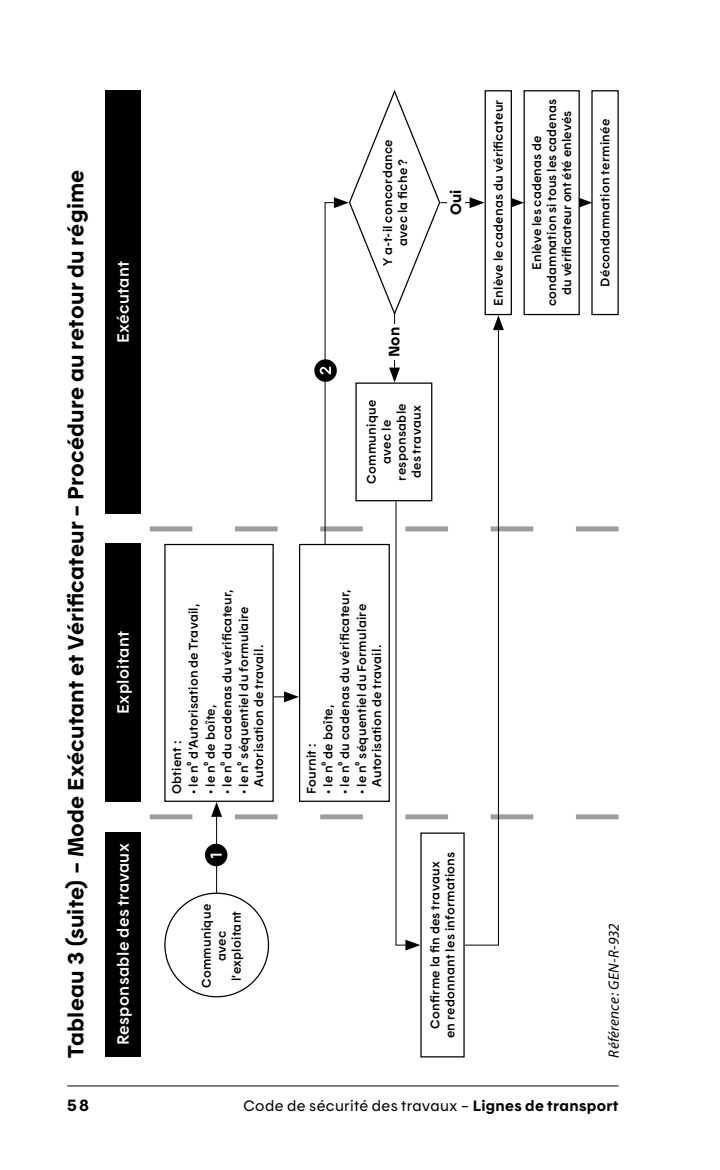
<style>
.page{position:relative;width:720px;height:1170px;background:#fff}
.page>*{position:absolute;margin:0;border:0;box-sizing:border-box;transform-origin:0 0}
.t1{font:22px "Hydro Quebec Gras";letter-spacing:.01em;color:#000}
.t2{font:16.25px "Hydro Quebec Demi";letter-spacing:.02em;color:#fff}
.t3{font:16.25px "Hydro Quebec Gras";color:#000}
.t4{font:15px "Hydro Quebec Normal";letter-spacing:.025em;color:#000}
.t5{font:italic 15px "Myriad Pro";letter-spacing:.015em;color:#000}
.t6{font:15px "Hydro Quebec Gras";color:#000}
.t7{font:12.5px/15px "Hydro Quebec Demi";letter-spacing:.02em;color:#000;text-align:center}
.s1{font-family:"Hydro Quebec Gras"}
</style>
<div class="page">
<hr style="left:67px;top:1086px;width:552px;height:1px;background:#000">
<div style="left:105px;top:90px;width:36px;height:424px;background:#000"></div>
<div style="left:105px;top:543px;width:36px;height:259px;background:#000"></div>
<div style="left:105px;top:832px;width:36px;height:225px;background:#000"></div>
<svg style="left:150px;top:90px;width:469px;height:861px"></svg>
<h1 class="t1" style="left:62px;top:1058px;width:889px;rotate:-90deg">Tableau 3 (suite) – Mode Exécutant et Vérificateur – Procédure au retour du régime</h1>
<h2 class="t2" style="left:113px;top:343px;width:84px;rotate:-90deg">Exécutant</h2>
<h2 class="t2" style="left:113px;top:714px;width:84px;rotate:-90deg">Exploitant</h2>
<h2 class="t2" style="left:113px;top:1045px;width:203px;rotate:-90deg">Responsable des travaux</h2>
<p class="t7" style="left:219px;top:794px;width:207px;rotate:-90deg">• le n⁰ du cadenas du vérificateur,</p>
<p class="t7" style="left:186px;top:794px;width:192px;rotate:-90deg">• le n⁰ d’Autorisation de Travail,</p>
<p class="t7" style="left:236px;top:787px;width:182px;text-align:left;text-indent:-7px;rotate:-90deg">• le n⁰ séquentiel du formulaire<br>Autorisation de travail.</p>
<p class="t7" style="left:202px;top:794px;width:91px;rotate:-90deg">• le n⁰ de boîte,</p>
<p class="t7" style="left:169px;top:794px;width:55px;rotate:-90deg">Obtient :</p>
<p class="t7" style="left:199px;top:988px;width:86px;rotate:-90deg">Communique avec l’exploitant</p>
<p class="t7" style="left:380px;top:266px;width:128px;rotate:-90deg">Y a-t-il concordance avec la fiche?</p>
<p class="t6" style="left:385px;top:357px;width:32px;rotate:-90deg">Non</p>
<p class="t7" style="left:364px;top:484px;width:86px;rotate:-90deg">Communique avec le responsable des travaux</p>
<p class="t6" style="left:447px;top:215px;width:27px;rotate:-90deg">Oui</p>
<p class="t7" style="left:491px;top:306px;width:208px;rotate:-90deg">Enlève le cadenas du vérificateur</p>
<p class="t7" style="left:529px;top:306px;width:209px;rotate:-90deg">Enlève les cadenas de condamnation si tous les cadenas du vérificateur ont été enlevés</p>
<p class="t7" style="left:597px;top:287px;width:169px;rotate:-90deg">Décondamnation terminée</p>
<p class="t7" style="left:337px;top:794px;width:207px;rotate:-90deg">• le n⁰ du cadenas du vérificateur,</p>
<p class="t7" style="left:354px;top:787px;width:185px;text-align:left;text-indent:-7px;rotate:-90deg">• le n⁰ séquentiel du Formulaire<br>Autorisation de travail.</p>
<p class="t7" style="left:320px;top:794px;width:91px;rotate:-90deg">• le n⁰ de boîte,</p>
<p class="t7" style="left:303px;top:794px;width:52px;rotate:-90deg">Fournit :</p>
<p class="t7" style="left:427px;top:1038px;width:188px;rotate:-90deg">Confirme la fin des travaux<br>en redonnant les informations</p>
<p class="t5" style="left:604px;top:1058px;width:136px;rotate:-90deg">Référence : GEN-R-932</p>
<h2 class="t3" style="left:67px;top:1095px;width:23px">58</h2>
<p class="t4" style="left:244px;top:1096px;width:377px">Code de sécurité des travaux – <span class="s1">Lignes de transport</span></p>
</div>
